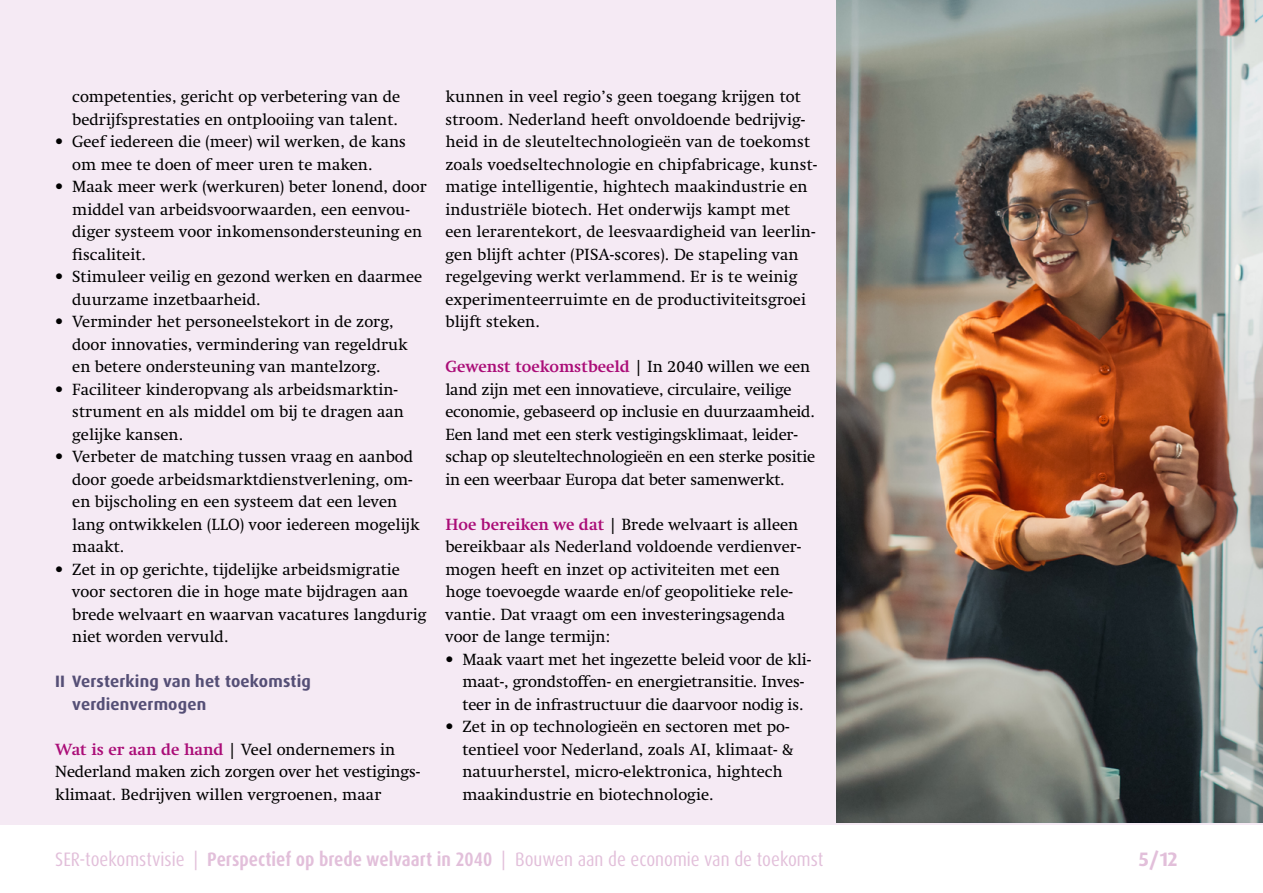
<style>
.page{position:relative;width:1263px;height:893px;background:#fff}
.page>*{position:absolute;margin:0;border:0;box-sizing:border-box;transform-origin:0 0}
.t1{font:condensed 19.5px "Dax OT";color:#e2bfda}
.t2{font:700 19.5px "Dax OT";color:#e2bfda}
.t3{font:16.5px/22.5px "Swift LT Pro";color:#000}
.t4{font:700 16.5px/22.5px "Dax OT";letter-spacing:.01em;color:#554f76}
.s1{font-weight:700;color:#aa0c77}
.s2{font-weight:700}
</style>
<div class="page">
<div style="left:0;top:0;width:1263px;height:824px;background:#f5eaf4"></div>
<img style="left:836px;top:0;width:427px;height:823px">
<p class="t3" style="left:72px;top:85px;width:329px">competenties, gericht op verbetering van de bedrijfsprestaties en ontplooiing van talent.</p>
<p class="t3" style="left:72px;top:130px;width:335px;text-indent:-17px">• Geef iedereen die (meer) wil werken, de kans om mee te doen of meer uren te maken.</p>
<p class="t3" style="left:72px;top:175px;width:356px;text-indent:-17px">• Maak meer werk (werkuren) beter lonend, door middel van arbeidsvoorwaarden, een eenvou&shy;diger systeem voor inkomensondersteuning en fiscaliteit.</p>
<p class="t3" style="left:72px;top:265px;width:351px;text-indent:-17px">• Stimuleer veilig en gezond werken en daarmee duurzame inzetbaarheid.</p>
<p class="t3" style="left:72px;top:310px;width:337px;text-indent:-17px">• Verminder het personeelstekort in de zorg, door innovaties, vermindering van regeldruk en betere ondersteuning van mantelzorg.</p>
<p class="t3" style="left:72px;top:378px;width:333px;text-indent:-17px">• Faciliteer kinderopvang als arbeidsmarktin&shy;strument en als middel om bij te dragen aan gelijke kansen.</p>
<p class="t3" style="left:72px;top:445px;width:349px;text-indent:-17px">• Verbeter de matching tussen vraag en aanbod door goede arbeidsmarktdienstverlening, om&shy;en bijscholing en een systeem dat een leven lang ontwikkelen (LLO) voor iedereen mogelijk maakt.</p>
<p class="t3" style="left:72px;top:558px;width:356px;text-indent:-17px">• Zet in op gerichte, tijdelijke arbeidsmigratie voor sectoren die in hoge mate bijdragen aan brede welvaart en waarvan vacatures langdurig niet worden vervuld.</p>
<p class="t4" style="left:72px;top:670px;width:240px;text-indent:-17px">II Versterking van het toekomstig verdienvermogen</p>
<p class="t3" style="left:55px;top:738px;width:366px"><span class="s1">Wat is er aan de hand</span> | Veel ondernemers in<br>Nederland maken zich zorgen over het vestigings&shy;klimaat. Bedrijven willen vergroenen, maar</p>
<p class="t3" style="left:445px;top:85px;width:373px">kunnen in veel regio’s geen toegang krijgen tot stroom. Nederland heeft onvoldoende bedrijvig&shy;heid in de sleuteltechnologieën van de toekomst zoals voedseltechnologie en chipfabricage, kunst&shy;matige intelligentie, hightech maakindustrie en industriële biotech. Het onderwijs kampt met een lerarentekort, de leesvaardigheid van leerlin&shy;gen blijft achter (PISA-scores). De stapeling van regelgeving werkt verlammend. Er is te weinig experimenteerruimte en de productiviteitsgroei blijft steken.</p>
<p class="t3" style="left:445px;top:355px;width:371px"><span class="s1">Gewenst toekomstbeeld</span> | In 2040 willen we een land zijn met een innovatieve, circulaire, veilige economie, gebaseerd op inclusie en duurzaamheid.<br>Een land met een sterk vestigingsklimaat, leider&shy;schap op sleuteltechnologieën en een sterke positie in een weerbaar Europa dat beter samenwerkt.</p>
<p class="t3" style="left:445px;top:513px;width:357px"><span class="s1">Hoe bereiken we dat</span> | Brede welvaart is alleen bereikbaar als Nederland voldoende verdienver&shy;mogen heeft en inzet op activiteiten met een hoge toevoegde waarde en/of geopolitieke rele&shy;vantie. Dat vraagt om een investeringsagenda voor de lange termijn:</p>
<p class="t3" style="left:462px;top:648px;width:350px;text-indent:-17px">• Maak vaart met het ingezette beleid voor de kli&shy;maat-, grondstoffen- en energietransitie. Inves&shy;teer in de infrastructuur die daarvoor nodig is.</p>
<p class="t3" style="left:462px;top:716px;width:333px;text-indent:-17px">• Zet in op technologieën en sectoren met po&shy;tentieel voor Nederland, zoals AI, klimaat- &amp; natuurherstel, micro-elektronica, hightech maakindustrie en biotechnologie.</p>
<p class="t1" style="left:55px;top:847px;width:770px">SER-toekomstvisie | <span class="s2">Perspectief op brede welvaart in 2040</span> | Bouwen aan de economie van de toekomst</p>
<p class="t2" style="left:1139px;top:846px;width:40px">5/12</p>
</div>
